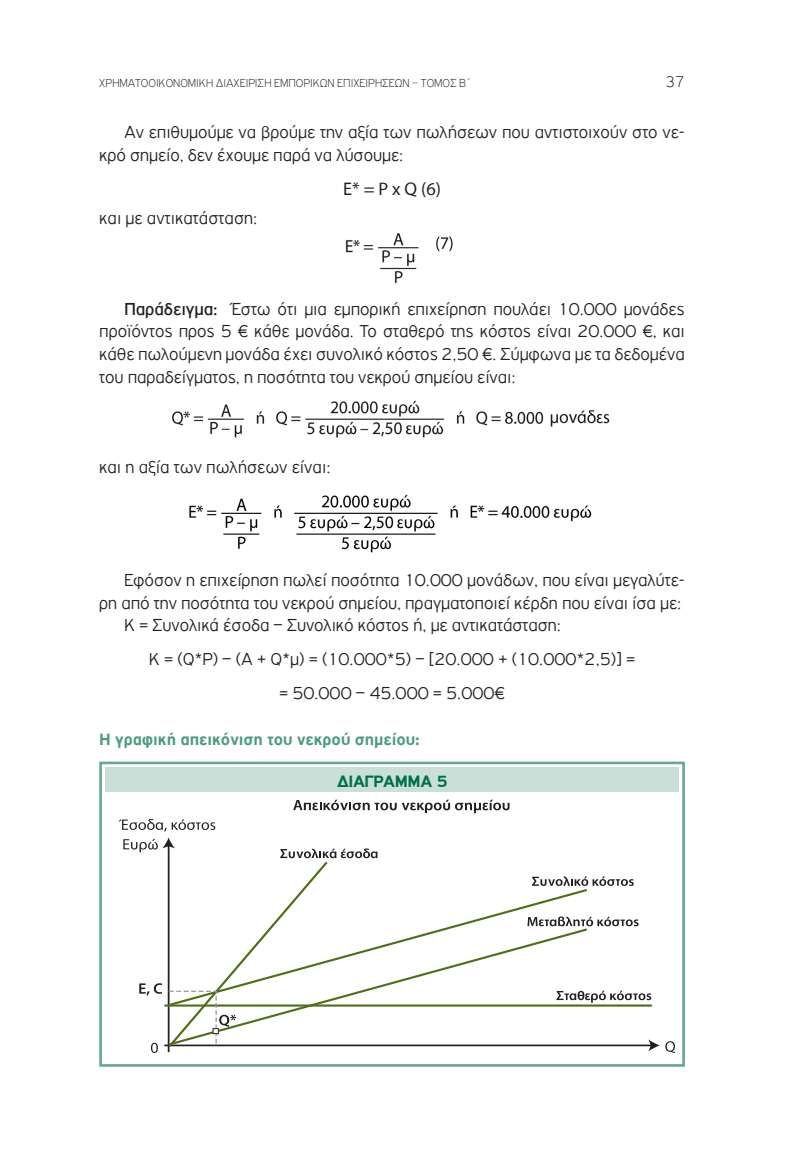
<style>
.page{position:relative;width:809px;height:1166px;background:#fff}
.page>*{position:absolute;margin:0;border:0;box-sizing:border-box;transform-origin:0 0}
.t1{font:300 18.38px/22.6px "PF Highway Gothic";letter-spacing:-.005em;color:#231f20}
.t2{font:18.38px "Myriad Greek";color:#231f20}
.t3{font:700 17.5px "PF Highway Gothic";color:#4c9b82}
.t4{font:700 17.5px "PF Highway Gothic";letter-spacing:-.015em;color:#00704a}
.t5{font:100 16.62px "PF Highway Gothic";color:#231f20}
.t6{font:100 12.25px "PF Highway Gothic";color:#231f20}
.s1{font-weight:400}
</style>
<div class="page">
<img style="left:345px;top:233px;width:108px;height:51px">
<img style="left:171px;top:400px;width:439px;height:38px">
<img style="left:189px;top:494px;width:403px;height:59px">
<div style="left:99px;top:761px;width:586px;height:306px;background:#fff;border:3px solid #68a892"></div>
<div style="left:106px;top:767px;width:572px;height:25px;background:#cadfd7"></div>
<hr style="left:164px;top:1044px;width:488px;height:2px;background:#231f20">
<svg style="left:648px;top:1039px;width:11px;height:12px"></svg>
<svg style="left:119px;top:819px;width:96px;height:12px"></svg>
<svg style="left:665px;top:1041px;width:10px;height:12px"></svg>
<svg style="left:293px;top:800px;width:216px;height:13px"></svg>
<svg style="left:589px;top:991px;width:62px;height:12px"></svg>
<svg style="left:532px;top:876px;width:101px;height:10px"></svg>
<svg style="left:589px;top:916px;width:49px;height:10px"></svg>
<hr style="left:164px;top:1004px;width:488px;height:2px;background:#506f18">
<svg style="left:448px;top:889px;width:141px;height:38px"></svg>
<svg style="left:377px;top:927px;width:212px;height:120px"></svg>
<svg style="left:123px;top:837px;width:254px;height:216px"></svg>
<div style="left:212px;top:1028px;width:7px;height:6px;border:1px solid #231f20"></div>
<p class="t6" style="left:99px;top:77px;width:374px">ΧΡΗΜΑΤΟΟΙΚΟΝΟΜΙΚΗ ΔΙΑΧΕΙΡΙΣΗ ΕΜΠΟΡΙΚΩΝ ΕΠΙΧΕΙΡΗΣΕΩΝ – ΤΟΜΟΣ Β΄</p>
<p class="t5" style="left:665px;top:74px;width:21px">37</p>
<p class="t1" style="left:99px;top:121px;width:587px;text-indent:25px">Αν επιθυμούμε να βρούμε την αξία των πωλήσεων που αντιστοιχούν στο νε&shy;κρό σημείο, δεν έχουμε παρά να λύσουμε:</p>
<p class="t2" style="left:343px;top:180px;width:99px">E* = P χ Q (6)</p>
<p class="t1" style="left:99px;top:207px;width:159px">και με αντικατάσταση:</p>
<p class="t1" style="left:99px;top:297px;width:587px;text-align:justify;text-indent:25px"><span class="s1">Παράδειγμα:</span> Έστω ότι μια εμπορική επιχείρηση πουλάει 10.000 μονάδες προϊόντος προς 5 € κάθε μονάδα. Το σταθερό της κόστος είναι 20.000 €, και κάθε πωλούμενη μονάδα έχει συνολικό κόστος 2,50 €. Σύμφωνα με τα δεδομένα του παραδείγματος, η ποσότητα του νεκρού σημείου είναι:</p>
<p class="t1" style="left:99px;top:456px;width:233px">και η αξία των πωλήσεων είναι:</p>
<p class="t1" style="left:124px;top:569px;width:562px">Εφόσον η επιχείρηση πωλεί ποσότητα 10.000 μονάδων, που είναι μεγαλύτε-</p>
<p class="t1" style="left:99px;top:591px;width:583px">ρη από την ποσότητα του νεκρού σημείου, πραγματοποιεί κέρδη που είναι ίσα με:</p>
<p class="t1" style="left:124px;top:614px;width:438px">Κ = Συνολικά έσοδα – Συνολικό κόστος ή, με αντικατάσταση:</p>
<p class="t1" style="left:149px;top:642px;width:488px;line-height:33.9px;text-align:center">Κ = (Q*P) – (A + Q*μ) = (10.000*5) – [20.000 + (10.000*2,5)] = = 50.000 – 45.000 = 5.000€</p>
<p class="t3" style="left:99px;top:729px;width:322px">Η γραφική απεικόνιση του νεκρού σημείου:</p>
<p class="t4" style="left:337px;top:772px;width:112px">ΔΙΑΓΡΑΜΜΑ 5</p>
</div>
